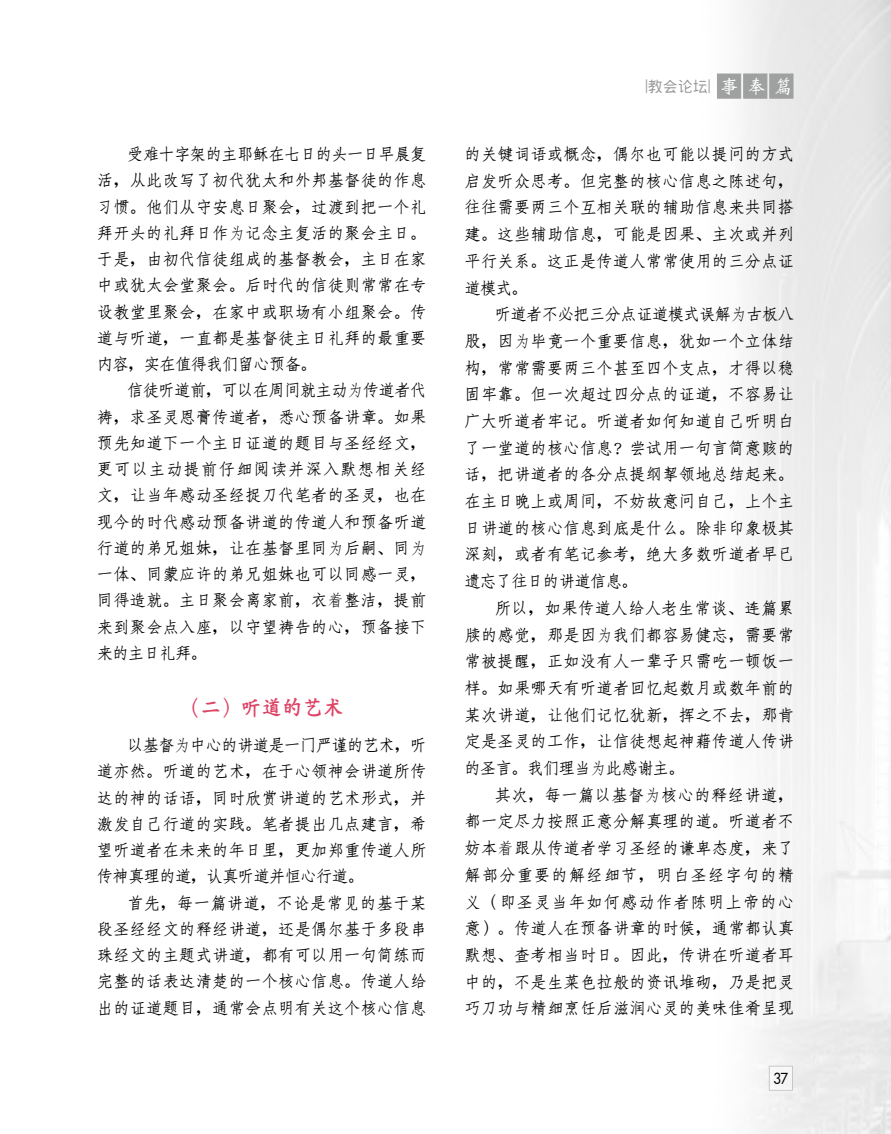
<style>
.page{position:relative;width:891px;height:1134px;background:#fff}
.page>*{position:absolute;margin:0;border:0;box-sizing:border-box;transform-origin:0 0}
.t1{font:21px "Han Wang Kai Bold Gb 5";color:#de4264}
.t2{font:16.5px/26.7px "Han Wang Fang Song Medium Gb 5";letter-spacing:.05em;color:#000;text-align:justify;scale:.95 1}
.t3{font:15px "Han Wang Hei Medium Gb 5";color:#949495}
.t4{font:14.85px "Futura Md";color:#000;scale:.91 1}
.s1{font-family:"Fang Song"}
.s2{font-family:"Han Wang Wei Bei Medium Gb 5";font-size:19.5px;color:#fff}
</style>
<div class="page">
<div style="left:770px;top:74px;width:23px;height:24px;background:#9fa0a0"></div>
<div style="left:743px;top:74px;width:24px;height:24px;background:#9fa0a0;border:1px solid #9fa0a0"></div>
<div style="left:717px;top:74px;width:24px;height:24px;background:#9fa0a0"></div>
<div style="left:769px;top:1066px;width:24px;height:25px;background:#f6f6f6;border:1px solid #9fa0a0"></div>
<p class="t2" style="left:97px;top:141px;width:348px;line-height:26.2px;text-indent:30px">受難十字架的主耶穌在七日的頭一日早晨復活，從此改寫了初代猶太和外邦基督徒的作息習慣。他們從守安息日聚會，過渡到把一個禮拜開頭的禮拜日作<span class="s1">为</span>記念主復活的聚會主日。于是，由初代信徒組成的基督教會，主日在家中或猶太會堂聚會。后時代的信徒則常常在專設教堂裡聚會，在家中或職場有小組聚會。傳道與聽道，一直都是基督徒主日禮拜的最重要內容，實在值得我們留心預備。</p>
<p class="t2" style="left:97px;top:377px;width:348px;line-height:26.2px;text-indent:30px">信徒聽道前，可以在週間就主動<span class="s1">为</span>傳道者代禱，求聖靈恩膏傳道者，悉心預備講章。如果預先知道下一個主日證道的題目與聖經經文，更可以主動提前仔細閱讀並深入默想相關經文，讓當年感動聖經捉刀代筆者的聖靈，也在現今的時代感動預備講道的傳道人和預備聽道行道的弟兄姐妹，讓在基督裡同<span class="s1">为</span>后嗣、同<span class="s1">为</span>一體、同蒙應許的弟兄姐妹也可以同感一靈，同得造就。主日聚會離家前，衣<span class="s1">着</span>整潔，提前來到聚會點入座，以守望禱告的心，預備接下來的主日禮拜。</p>
<p class="t1" style="left:180px;top:696px;width:164px">（二）聽道的藝術</p>
<p class="t2" style="left:97px;top:732px;width:348px;line-height:26.2px;text-indent:30px">以基督<span class="s1">为</span>中心的講道是一門嚴謹的藝術，聽道亦然。聽道的藝術，在于心領神會講道所傳達的神的話語，同時欣賞講道的藝術形式，並激發自己行道的實踐。筆者提出幾點建言，希望聽道者在未來的年日裡，更加鄭重傳道人所傳神真理的道，認真聽道並恒心行道。</p>
<p class="t2" style="left:97px;top:890px;width:348px;line-height:26.2px;text-indent:30px">首先，每一篇講道，不論是常見的基于某段聖經經文的釋經講道，還是偶爾基于多段串珠經文的主題式講道，都有可以用一句簡練而完整的話表達清楚的一個核心信息。傳道人給出的證道題目，通常會點明有關這個核心信息</p>
<p class="t3" style="left:645px;top:79px;width:149px">|教會論壇| <span class="s2">事奉篇</span></p>
<p class="t2" style="left:465px;top:141px;width:348px">的關鍵詞語或概念，偶爾也可能以提問的方式啟發聽眾思考。但完整的核心信息之陳述句，往往需要兩三個互相關聯的輔助信息來共同搭建。這些輔助信息，可能是因果、主次或並列平行關係。這正是傳道人常常使用的三分點證道模式。</p>
<p class="t2" style="left:465px;top:301px;width:348px;text-indent:30px">聽道者不必把三分點證道模式誤解<span class="s1">为</span>古板八股，因<span class="s1">为</span>畢竟一個重要信息，猶如一個立體結構，常常需要兩三個甚至四個支點，才得以穩固牢靠。但一次超過四分點的證道，不容易讓廣大聽道者牢記。聽道者如何知道自己聽明白了一堂道的核心信息？嘗試用一句言簡意賅的話，把講道者的各分點提綱挈領地總結起來。在主日晚上或週間，不妨故意問自己，上個主日講道的核心信息到底是什么。除非印象極其深刻，或者有筆記參考，絕大多數聽道者早已遺忘了往日的講道信息。</p>
<p class="t2" style="left:465px;top:595px;width:348px;text-indent:30px">所以，如果傳道人給人老生常談、連篇累牘的感覺，那是因<span class="s1">为</span>我們都容易健忘，需要常常被提醒，正如沒有人一輩子只需吃一頓飯一樣。如果哪天有聽道者回憶起數月或數年前的某次講道，讓他們記憶猶新，揮之不去，那肯定是聖靈的工作，讓信徒想起神藉傳道人傳講的聖言。我們理當<span class="s1">为</span>此感謝主。</p>
<p class="t2" style="left:465px;top:782px;width:348px;text-indent:30px">其次，每一篇以基督<span class="s1">为</span>核心的釋經講道，都一定盡力按照正意分解真理的道。聽道者不妨本<span class="s1">着</span>跟從傳道者學習聖經的謙卑態度，來了解部分重要的解經細節，明白聖經字句的精義（即聖靈當年如何感動作者陳明上帝的心意）。傳道人在預備講章的時候，通常都認真默想、查考相當時日。因此，傳講在聽道者耳中的，不是生菜色拉般的資訊堆砌，乃是把靈巧刀功與精細烹飪后滋潤心靈的美味佳肴呈現</p>
<p class="t4" style="left:773px;top:1068px;width:18px">37</p>
</div>
